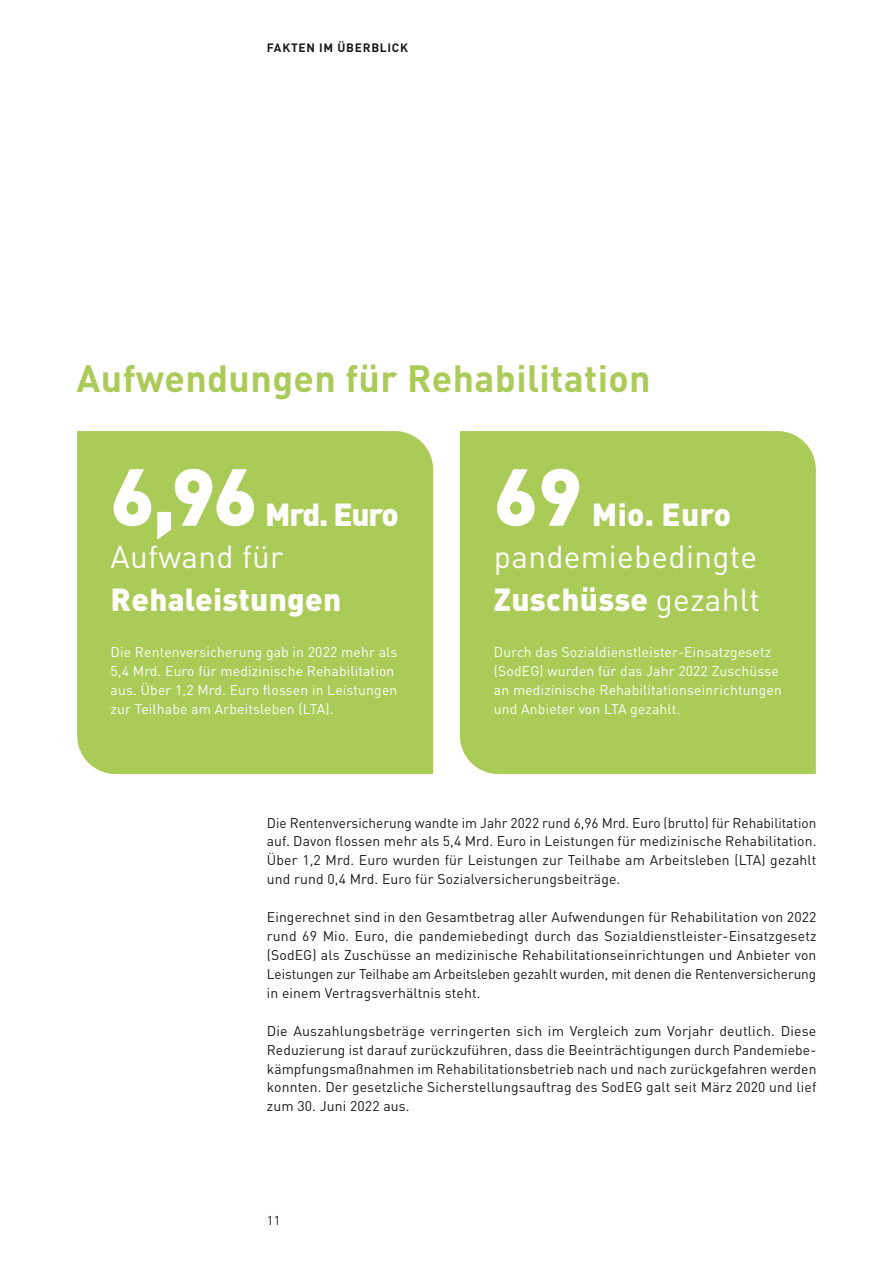
<style>
.page{position:relative;width:893px;height:1263px;background:#fff}
.page>*{position:absolute;margin:0;border:0;box-sizing:border-box;transform-origin:0 0}
.Kap_Fakten_im_Ueberblick_Zahlen{font:900 79.35px "DIN Pro DR Vp";color:#fff}
.Fakten_apple-green_H2{font:700 37.5px "DIN Pro DR Vp";letter-spacing:.01em;color:#abcb58}
.Kap_Fakten_im_Ueberblick_Zahlen-2{font:31.5px/42.8px "DIN Pro DR Vp";letter-spacing:.01em;color:#fff}
.Kap_Fakten_im_Ueberblick_Zahlen-3{font:900 31.5px/42.8px "DIN Pro DR Vp";letter-spacing:.01em;color:#fff}
.Text_Text_justify{font:13.95px/18.9px "DIN Pro DR Vp";letter-spacing:.01em;color:#1a1a18;text-align:justify}
.Kap_Fakten_im_Ueberblick_Fliesstext{font:13.95px/18.9px "DIN Pro DR Vp";letter-spacing:.01em;color:#fff}
.t1{font:12.75px "DIN Pro DR Vp";color:#1a1a18}
.t2{font:700 12px "DIN Pro DR Vp";letter-spacing:.06em;color:#1a1a18}
.s1{font-weight:400}
.s2{font-weight:900}
</style>
<div class="page">
<div style="left:77px;top:431px;width:356px;height:343px;background:#abcb58"></div>
<div style="left:460px;top:431px;width:356px;height:343px;background:#abcb58"></div>
<p class="t2" style="left:267px;top:39px;width:143px">FAKTEN IM ÜBERBLICK</p>
<h2 class="Fakten_apple-green_H2" style="left:77px;top:354px;width:576px">Aufwendungen für Rehabilitation</h2>
<p class="Kap_Fakten_im_Ueberblick_Zahlen" style="left:111px;top:443px;width:148px">6,96</p>
<p class="Kap_Fakten_im_Ueberblick_Zahlen-3" style="left:111px;top:492px;width:290px;text-indent:155px">Mrd. Euro<br><span class="s1">Aufwand für<br></span>Rehaleistungen</p>
<p class="Kap_Fakten_im_Ueberblick_Fliesstext" style="left:111px;top:642px;width:288px">Die Rentenversicherung gab in 2022 mehr als 5,4 Mrd. Euro für medizinische Rehabilitation aus. Über 1,2 Mrd. Euro flossen in Leistungen zur Teilhabe am Arbeitsleben (LTA).</p>
<p class="Kap_Fakten_im_Ueberblick_Zahlen" style="left:494px;top:443px;width:90px">69</p>
<p class="Kap_Fakten_im_Ueberblick_Zahlen-2" style="left:494px;top:492px;width:268px;text-indent:98px"><span class="s2">Mio. Euro </span>pandemiebedingte<br><span class="s2">Zuschüsse</span> gezahlt</p>
<p class="Kap_Fakten_im_Ueberblick_Fliesstext" style="left:494px;top:642px;width:289px">Durch das Sozialdienstleister-Einsatzgesetz (SodEG) wurden für das Jahr 2022 Zuschüsse an medizinische Rehabilitationseinrichtungen und Anbieter von LTA gezahlt.</p>
<p class="Text_Text_justify" style="left:267px;top:813px;width:551px">Die Rentenversicherung wandte im Jahr 2022 rund 6,96 Mrd. Euro (brutto) für Rehabilitation auf. Davon flossen mehr als 5,4 Mrd. Euro in Leistungen für medizinische Rehabilitation.<br>Über 1,2 Mrd. Euro wurden für Leistungen zur Teilhabe am Arbeitsleben (LTA) gezahlt und rund 0,4 Mrd. Euro für Sozialversicherungsbeiträge.</p>
<p class="Text_Text_justify" style="left:267px;top:907px;width:551px">Eingerechnet sind in den Gesamtbetrag aller Aufwendungen für Rehabilitation von 2022 rund 69 Mio. Euro, die pandemiebedingt durch das Sozialdienstleister-Einsatzgesetz (SodEG) als Zuschüsse an medizinische Rehabilitationseinrichtungen und Anbieter von Leistungen zur Teilhabe am Arbeitsleben gezahlt wurden, mit denen die Rentenversicherung in einem Vertragsverhältnis steht.</p>
<p class="Text_Text_justify" style="left:267px;top:1021px;width:551px">Die Auszahlungsbeträge verringerten sich im Vergleich zum Vorjahr deutlich. Diese Reduzierung ist darauf zurückzuführen, dass die Beeinträchtigungen durch Pandemiebe&shy;kämpfungsmaßnahmen im Rehabilitationsbetrieb nach und nach zurückgefahren werden konnten. Der gesetzliche Sicherstellungsauftrag des SodEG galt seit März 2020 und lief zum 30. Juni 2022 aus.</p>
<p class="t1" style="left:267px;top:1212px;width:15px">11</p>
</div>
